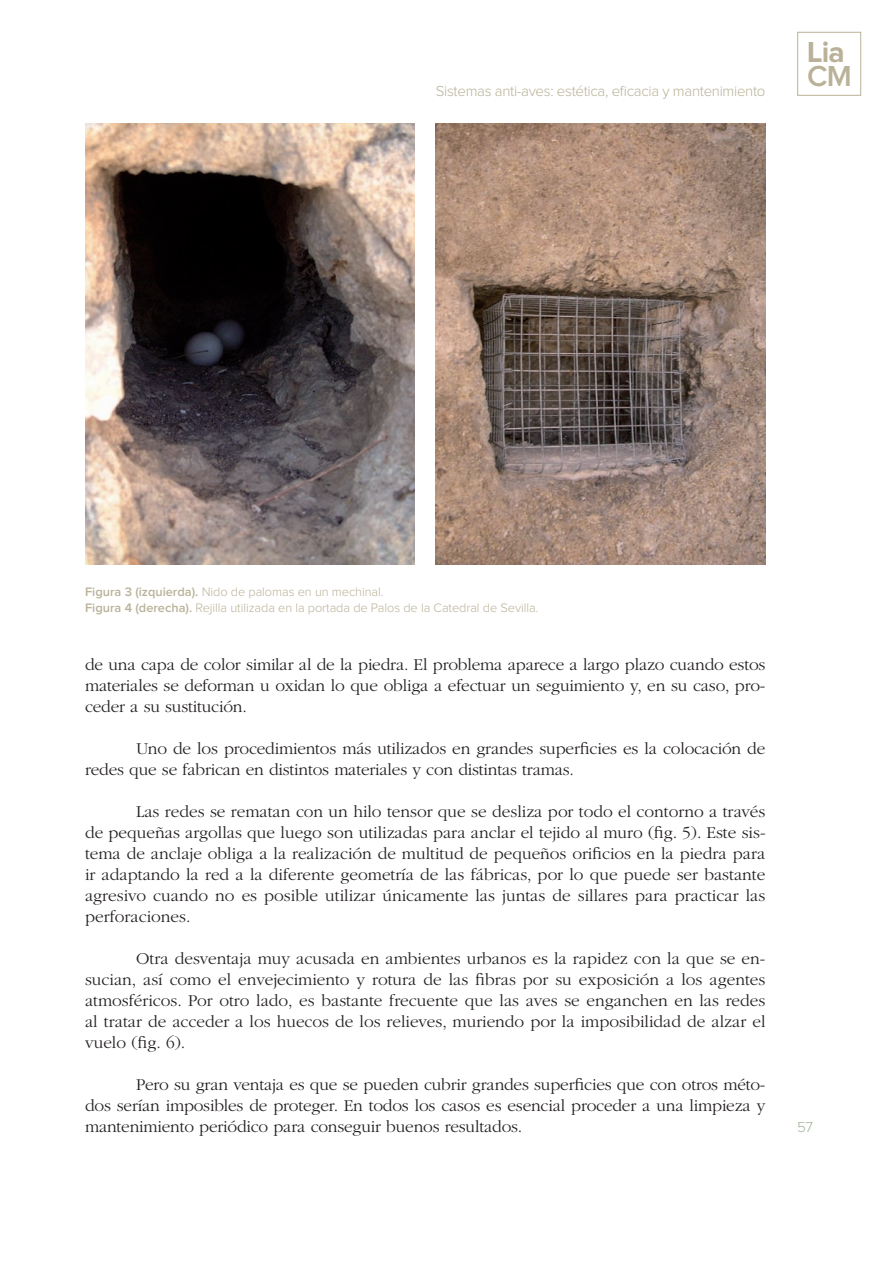
<style>
.page{position:relative;width:893px;height:1263px;background:#fff}
.page>*{position:absolute;margin:0;border:0;box-sizing:border-box;transform-origin:0 0}
.t1{font:700 30px "Proxima Nova";color:#b9b298}
.t2{font:600 30px "Proxima Nova";color:#b9b298}
.t3{font:300 17.25px/21px "ITC Garamond Std";letter-spacing:-.01em;color:#231f20;text-align:justify}
.t4{font:300 15px "Proxima Nova";letter-spacing:-.02em;color:#b9b298}
.t5{font:300 15px "Proxima Nova";color:#a1b69b}
.t6{font:300 12.75px/15.8px "Proxima Nova";letter-spacing:-.005em;color:#b9b298}
.s1{font-weight:600}
</style>
<div class="page">
<div style="left:797px;top:32px;width:64px;height:64px;border:1px solid #b9b298"></div>
<img style="left:85px;top:124px;width:330px;height:441px">
<img style="left:436px;top:124px;width:329px;height:441px">
<p class="t4" style="left:436px;top:84px;width:331px">Sistemas anti-aves: estética, eficacia y mantenimiento</p>
<h1 class="t1" style="left:807px;top:39px;width:39px">Lia</h1>
<h1 class="t2" style="left:807px;top:63px;width:46px">CM</h1>
<p class="t6" style="left:85px;top:584px;width:455px"><span class="s1">Figura 3 (izquierda).</span> Nido de palomas en un mechinal.<br><span class="s1">Figura 4 (derecha).</span> Rejilla utilizada en la portada de Palos de la Catedral de Sevilla.</p>
<p class="t3" style="left:85px;top:654px;width:682px">de una capa de color similar al de la piedra. El problema aparece a largo plazo cuando estos materiales se deforman u oxidan lo que obliga a efectuar un seguimiento y, en su caso, pro&shy;ceder a su sustitución.</p>
<p class="t3" style="left:85px;top:738px;width:682px;text-indent:51px">Uno de los procedimientos más utilizados en grandes superficies es la colocación de redes que se fabrican en distintos materiales y con distintas tramas.</p>
<p class="t3" style="left:85px;top:801px;width:682px;text-indent:51px">Las redes se rematan con un hilo tensor que se desliza por todo el contorno a través de pequeñas argollas que luego son utilizadas para anclar el tejido al muro (fig. 5). Este sis&shy;tema de anclaje obliga a la realización de multitud de pequeños orificios en la piedra para ir adaptando la red a la diferente geometría de las fábricas, por lo que puede ser bastante agresivo cuando no es posible utilizar únicamente las juntas de sillares para practicar las perforaciones.</p>
<p class="t3" style="left:85px;top:948px;width:682px;text-indent:51px">Otra desventaja muy acusada en ambientes urbanos es la rapidez con la que se en&shy;sucian, así como el envejecimiento y rotura de las fibras por su exposición a los agentes atmosféricos. Por otro lado, es bastante frecuente que las aves se enganchen en las redes al tratar de acceder a los huecos de los relieves, muriendo por la imposibilidad de alzar el vuelo (fig. 6).</p>
<p class="t3" style="left:85px;top:1074px;width:682px;text-indent:51px">Pero su gran ventaja es que se pueden cubrir grandes superficies que con otros méto&shy;dos serían imposibles de proteger. En todos los casos es esencial proceder a una limpieza y mantenimiento periódico para conseguir buenos resultados.</p>
<p class="t5" style="left:797px;top:1120px;width:17px">57</p>
</div>
